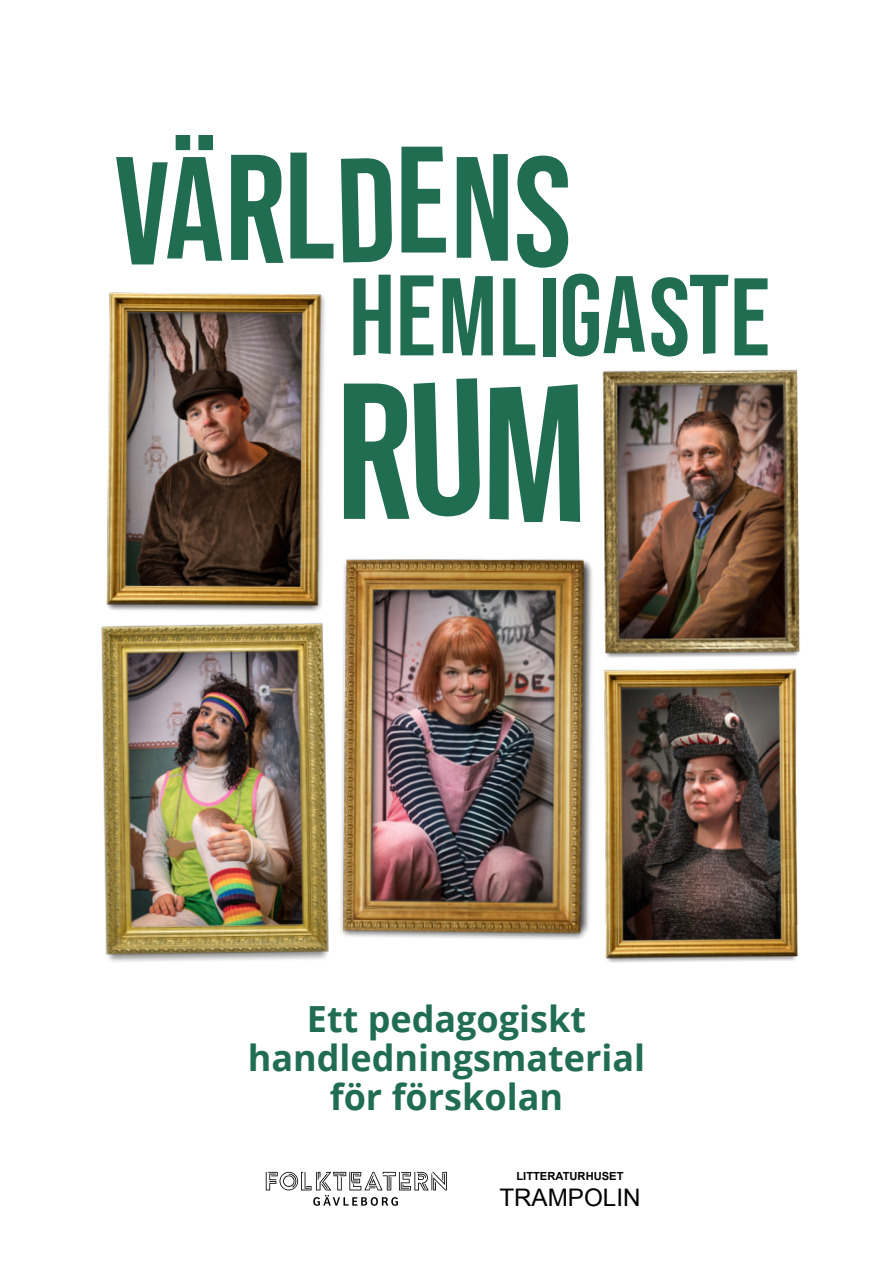
<style>
.page{position:relative;width:893px;height:1263px;background:#fff}
.page>*{position:absolute;margin:0;border:0;box-sizing:border-box;transform-origin:0 0}
.t1{font:700 36px/39px "Open Sans";color:#206d52;text-align:center}
.t2{font:24.15px "Arial";color:#000}
.t3{font:700 11.1px "Arial";color:#000}
</style>
<div class="page">
<img style="left:343px;top:559px;width:249px;height:380px">
<img style="left:107px;top:292px;width:218px;height:294px">
<img style="left:602px;top:347px;width:198px;height:311px">
<img style="left:101px;top:586px;width:245px;height:376px">
<img style="left:603px;top:668px;width:196px;height:295px">
<svg style="left:116px;top:135px;width:106px;height:129px"></svg>
<svg style="left:290px;top:153px;width:43px;height:105px"></svg>
<svg style="left:341px;top:158px;width:51px;height:104px"></svg>
<svg style="left:401px;top:147px;width:45px;height:106px"></svg>
<svg style="left:457px;top:154px;width:51px;height:107px"></svg>
<svg style="left:517px;top:156px;width:51px;height:112px"></svg>
<svg style="left:231px;top:155px;width:52px;height:108px"></svg>
<svg style="left:353px;top:275px;width:38px;height:80px"></svg>
<svg style="left:400px;top:275px;width:33px;height:80px"></svg>
<svg style="left:443px;top:276px;width:50px;height:79px"></svg>
<svg style="left:503px;top:278px;width:32px;height:77px"></svg>
<div style="left:543px;top:278px;width:12px;height:79px;background:#206d52"></div>
<svg style="left:563px;top:274px;width:82px;height:82px"></svg>
<svg style="left:651px;top:275px;width:77px;height:81px"></svg>
<svg style="left:734px;top:278px;width:33px;height:77px"></svg>
<svg style="left:344px;top:378px;width:136px;height:141px"></svg>
<svg style="left:489px;top:384px;width:91px;height:138px"></svg>
<svg style="left:266px;top:1172px;width:181px;height:34px"></svg>
<p class="t1" style="left:248px;top:999px;width:399px">Ett pedagogiskt handledningsmaterial för förskolan</p>
<p class="t3" style="left:516px;top:1168px;width:109px">LITTERATURHUSET</p>
<p class="t2" style="left:499px;top:1181px;width:143px">TRAMPOLIN</p>
</div>
